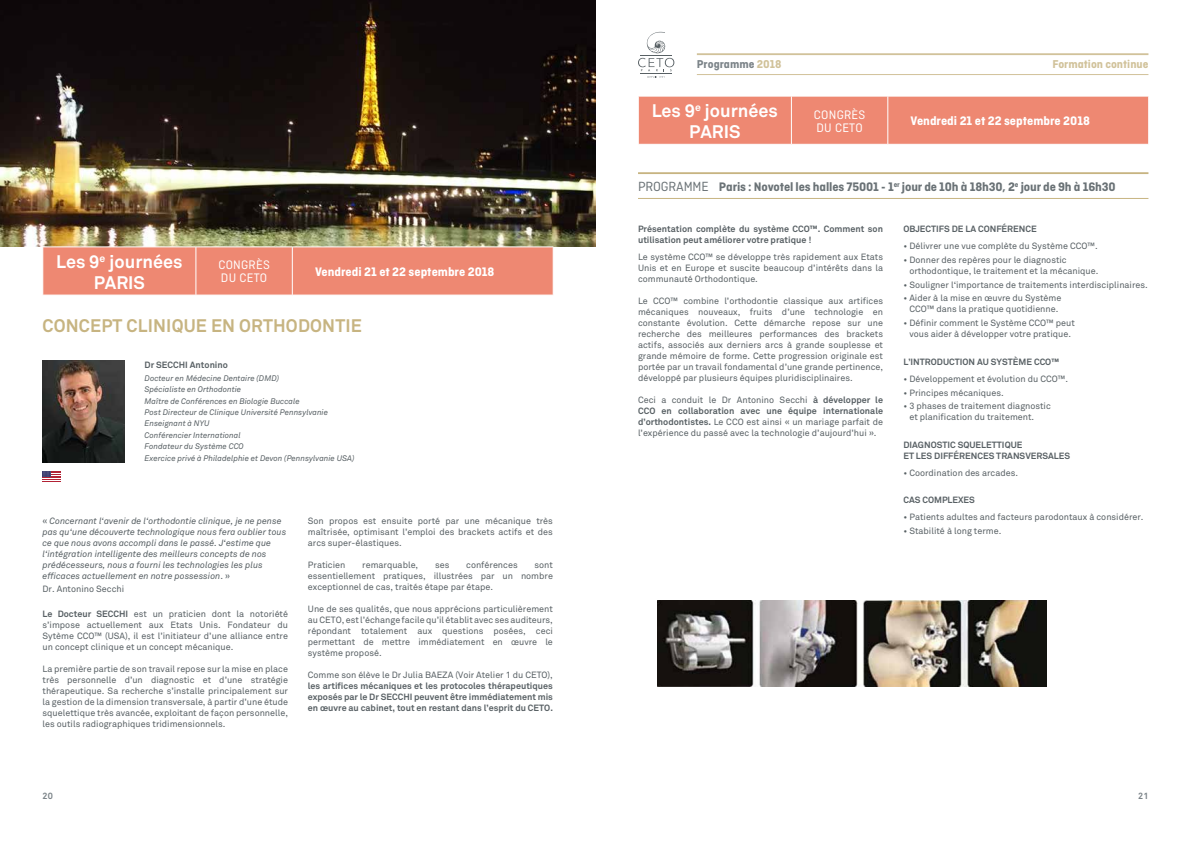
<style>
.page{position:relative;width:1191px;height:842px;background:#fff}
.page>*{position:absolute;margin:0;border:0;box-sizing:border-box;transform-origin:0 0}
.t1{font:700 18px/21px "Akkurat";color:#fff;text-align:center}
.t2{font:700 18px "Akkurat";letter-spacing:.01em;color:#c7b481}
.t3{font:700 13px "Ciutadella";letter-spacing:-.01em;color:#6a7276}
.t4{font:700 13px "Ciutadella";color:#fff}
.t5{font:13px/13px "Ciutadella";letter-spacing:.02em;color:#fff}
.t6{font:700 12px "Ciutadella";color:#d1c29a}
.t7{font:700 12px "Ciutadella";color:#7b8388}
.t8{font:9px/11px "Akkurat";color:#586064;text-align:justify}
.t9{font:700 9px/11px "Akkurat";color:#586064}
.t10{font:italic 9px/11px "Akkurat";color:#586064}
.t11{font:700 9px "Akkurat";color:#7b8388}
.t12{font:italic 8px/11.4px "Akkurat";color:#586064}
.s1{color:#d1c29a}
.s2{font-style:normal}
.s3{font-weight:700}
.s4{font-weight:400;font-size:14px}
</style>
<div class="page">
<hr style="left:697px;top:53px;width:451px;height:2px;background:#d1c29a">
<hr style="left:697px;top:74px;width:451px;height:1px;background:#d1c29a">
<svg style="left:638px;top:32px;width:36px;height:46px"></svg>
<img style="left:0;top:0;width:595px;height:247px">
<img style="left:43px;top:361px;width:82px;height:102px">
<div style="left:44px;top:248px;width:509px;height:47px;background:#ee8872"></div>
<hr style="left:196px;top:247px;width:1px;height:48px;background:#fff">
<hr style="left:292px;top:247px;width:1px;height:48px;background:#fff">
<div style="left:639px;top:97px;width:509px;height:47px;background:#ee8872"></div>
<hr style="left:791px;top:96px;width:1px;height:48px;background:#fff">
<hr style="left:887px;top:96px;width:1px;height:48px;background:#fff">
<svg style="left:43px;top:471px;width:18px;height:11px"></svg>
<hr style="left:638px;top:172px;width:510px;height:2px;background:#c7b481">
<hr style="left:638px;top:198px;width:510px;height:1px;background:#c7b481">
<img style="left:658px;top:600px;width:388px;height:87px">
<h3 class="t7" style="left:697px;top:57px;width:86px">Programme <span class="s1">2018</span></h3>
<h3 class="t6" style="left:1052px;top:57px;width:98px">Formation continue</h3>
<h1 class="t1" style="left:56px;top:251px;width:128px">Les 9<sup>e</sup> journées<br>PARIS</h1>
<h2 class="t5" style="left:218px;top:259px;width:53px">CONGRÈS<br>DU CETO</h2>
<h2 class="t4" style="left:315px;top:264px;width:181px">Vendredi 21 et 22 septembre 2018</h2>
<h1 class="t2" style="left:43px;top:315px;width:321px">CONCEPT CLINIQUE EN ORTHODONTIE</h1>
<p class="t9" style="left:145px;top:359px;width:85px">Dr SECCHI Antonino</p>
<p class="t12" style="left:145px;top:372px;width:211px">Docteur en Médecine Dentaire (DMD)<br>Spécialiste en Orthodontie<br>Maître de Conférences en Biologie Buccale<br>Post Directeur de Clinique Université Pennsylvanie Enseignant à NYU<br>Conférencier International<br>Fondateur du Système CCO<br>Exercice privé à Philadelphie et Devon (Pennsylvanie USA)</p>
<p class="t10" style="left:43px;top:515px;width:245px"><span class="s2">«</span> Concernant l‘avenir de l‘orthodontie clinique, je ne pense pas qu‘une découverte technologique nous fera oublier tous ce que nous avons accompli dans le passé. J‘estime que l‘intégration intelligente des meilleurs concepts de nos prédécesseurs, nous a fourni les technologies les plus efficaces actuellement en notre possession<span class="s2">. »</span></p>
<p class="t8" style="left:43px;top:584px;width:83px">Dr. Antonino Secchi</p>
<p class="t8" style="left:43px;top:609px;width:247px"><span class="s3">Le Docteur SECCHI</span> est un praticien dont la notoriété s’impose actuellement aux Etats Unis. Fondateur du Sytème CCO™ (USA), il est l’initiateur d’une alliance entre un concept clinique et un concept mécanique.</p>
<p class="t8" style="left:43px;top:664px;width:247px">La première partie de son travail repose sur la mise en place très personnelle d’un diagnostic et d’une stratégie thérapeutique. Sa recherche s’installe principalement sur la gestion de la dimension transversale, à partir d’une étude squelettique très avancée, exploitant de façon personnelle, les outils radiographiques tridimensionnels.</p>
<p class="t8" style="left:308px;top:515px;width:246px">Son propos est ensuite porté par une mécanique très maîtrisée, optimisant l’emploi des brackets actifs et des arcs super-élastiques.</p>
<p class="t8" style="left:308px;top:559px;width:39px">Praticien</p>
<p class="t8" style="left:362px;top:559px;width:58px">remarquable,</p>
<p class="t8" style="left:435px;top:559px;width:16px">ses</p>
<p class="t8" style="left:466px;top:559px;width:53px">conférences</p>
<p class="t8" style="left:308px;top:559px;width:246px;text-indent:227px">sont essentiellement pratiques, illustrées par un nombre exceptionnel de cas, traités étape par étape.</p>
<p class="t8" style="left:308px;top:603px;width:246px">Une de ses qualités, que nous apprécions particulièrement au CETO, est l’échange facile qu’il établit avec ses auditeurs, répondant totalement aux questions posées, ceci permettant de mettre immédiatement en œuvre le système proposé.</p>
<p class="t8" style="left:308px;top:669px;width:246px">Comme son élève le Dr Julia BAEZA (Voir Atelier 1 du CETO),</p>
<p class="t9" style="left:308px;top:680px;width:246px;text-align:justify">les artifices mécaniques et les protocoles thérapeutiques exposés par le Dr SECCHI peuvent être immédiatement mis en œuvre au cabinet, tout en restant dans l’esprit du CETO.</p>
<h1 class="t1" style="left:651px;top:100px;width:128px">Les 9<sup>e</sup> journées<br>PARIS</h1>
<h2 class="t5" style="left:814px;top:108px;width:53px">CONGRÈS<br>DU CETO</h2>
<h2 class="t4" style="left:910px;top:113px;width:181px">Vendredi 21 et 22 septembre 2018</h2>
<h2 class="t3" style="left:638px;top:179px;width:479px"><span class="s4">PROGRAMME</span> Paris : Novotel les halles 75001 - 1<sup>er</sup> jour de 10h à 18h30, 2<sup>e</sup> jour de 9h à 16h30</h2>
<p class="t9" style="left:638px;top:224px;width:246px">Présentation complète du système CCO™. Comment son utilisation peut améliorer votre pratique !</p>
<p class="t8" style="left:638px;top:252px;width:246px">Le système CCO™ se développe très rapidement aux Etats Unis et en Europe et suscite beaucoup d’intérêts dans la communauté Orthodontique.</p>
<p class="t8" style="left:638px;top:296px;width:246px">Le CCO™ combine l’orthodontie classique aux artifices mécaniques nouveaux, fruits d’une technologie en constante évolution. Cette démarche repose sur une recherche des meilleures performances des brackets actifs, associés aux derniers arcs à grande souplesse et grande mémoire de forme. Cette progression originale est portée par un travail fondamental d’une grande pertinence, développé par plusieurs équipes pluridisciplinaires.</p>
<p class="t8" style="left:638px;top:395px;width:246px">Ceci a conduit le Dr Antonino Secchi <span class="s3">à développer le CCO en collaboration avec une équipe internationale d’orthodontistes.</span> Le CCO est ainsi « un mariage parfait de l’expérience du passé avec la technologie d’aujourd’hui ».</p>
<p class="t9" style="left:903px;top:224px;width:135px">OBJECTIFS DE LA CONFÉRENCE</p>
<p class="t8" style="left:903px;top:241px;width:196px">• Délivrer une vue complète du Système CCO™.</p>
<p class="t8" style="left:909px;top:254px;width:191px;text-indent:-6px">• Donner des repères pour le diagnostic orthodontique, le traitement et la mécanique.</p>
<p class="t8" style="left:903px;top:279px;width:246px">• Souligner l‘importance de traitements interdisciplinaires.</p>
<p class="t8" style="left:903px;top:293px;width:159px;text-align:center">• Aider à la mise en œuvre du Système<br>CCO™ dans la pratique quotidienne.</p>
<p class="t8" style="left:903px;top:318px;width:173px;text-align:center">• Définir comment le Système CCO™ peut vous aider à développer votre pratique.</p>
<p class="t9" style="left:903px;top:356px;width:157px">L’INTRODUCTION AU SYSTÈME CCO™</p>
<p class="t8" style="left:903px;top:373px;width:166px">• Développement et évolution du CCO™.</p>
<p class="t8" style="left:903px;top:387px;width:102px">• Principes mécaniques.</p>
<p class="t8" style="left:909px;top:401px;width:143px;text-indent:-6px">• 3 phases de traitement diagnostic et planification du traitement.</p>
<p class="t9" style="left:903px;top:439px;width:168px">DIAGNOSTIC SQUELETTIQUE<br>ET LES DIFFÉRENCES TRANSVERSALES</p>
<p class="t8" style="left:903px;top:467px;width:116px">• Coordination des arcades.</p>
<p class="t9" style="left:903px;top:495px;width:73px">CAS COMPLEXES</p>
<p class="t8" style="left:903px;top:512px;width:242px">• Patients adultes and facteurs parodontaux à considérer.</p>
<p class="t8" style="left:903px;top:525px;width:99px">• Stabilité à long terme.</p>
<p class="t11" style="left:43px;top:791px;width:12px">20</p>
<p class="t11" style="left:1138px;top:791px;width:12px">21</p>
</div>
